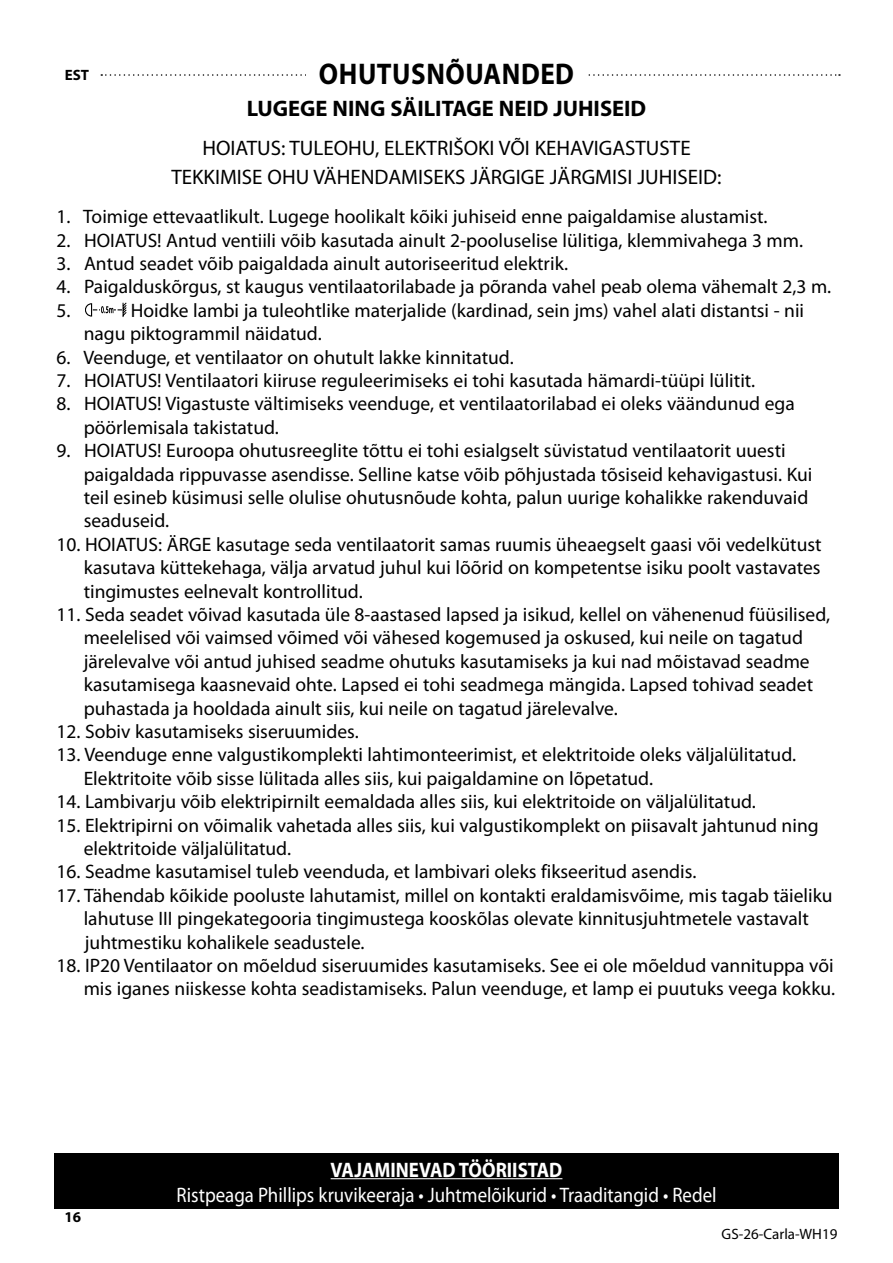
<style>
.page{position:relative;width:893px;height:1263px;background:#fff}
.page>*{position:absolute;margin:0;border:0;box-sizing:border-box;transform-origin:0 0}
.t1{font:700 30px "Myriad Pro";letter-spacing:.02em;color:#000;scale:.9 1}
.t2{font:700 22.5px "Myriad Pro";color:#000}
.t3{font:21px/29px "Myriad Pro";color:#000;text-align:center}
.t4{font:21px "Myriad Pro";color:#fff;scale:.9 1}
.t5{font:700 21px "Myriad Pro";color:#fff;scale:.9 1}
.t6{font:19.5px/23.4px "Myriad Pro";color:#000}
.t7{font:15px "Myriad Pro";color:#000}
.t8{font:700 15px "Myriad Pro";color:#000}
</style>
<div class="page">
<svg style="left:101px;top:74px;width:739px;height:2px"></svg>
<div style="left:306px;top:54px;width:281px;height:38px;background:#fff"></div>
<div style="left:54px;top:1154px;width:785px;height:55px;background:#000"></div>
<hr style="left:331px;top:1178px;width:231px;height:1px;background:#fff">
<svg style="left:85px;top:303px;width:41px;height:14px"></svg>
<p class="t8" style="left:65px;top:65px;width:26px">EST</p>
<h1 class="t1" style="left:319px;top:55px;width:285px">OHUTUSNÕUANDED</h1>
<p class="t2" style="left:247px;top:93px;width:401px">LUGEGE NING SÄILITAGE NEID JUHISEID</p>
<p class="t3" style="left:171px;top:133px;width:551px">HOIATUS: TULEOHU, ELEKTRIŠOKI VÕI KEHAVIGASTUSTE<br>TEKKIMISE OHU VÄHENDAMISEKS JÄRGIGE JÄRGMISI JUHISEID:</p>
<p class="t6" style="left:56px;top:205px;width:713px">1. Toimige ettevaatlikult. Lugege hoolikalt kõiki juhiseid enne paigaldamise alustamist.</p>
<p class="t6" style="left:56px;top:228px;width:748px">2. HOIATUS! Antud ventiili võib kasutada ainult 2-pooluselise lülitiga, klemmivahega 3 mm.</p>
<p class="t6" style="left:56px;top:251px;width:513px">3. Antud seadet võib paigaldada ainult autoriseeritud elektrik.</p>
<p class="t6" style="left:56px;top:275px;width:776px">4. Paigalduskõrgus, st kaugus ventilaatorilabade ja põranda vahel peab olema vähemalt 2,3 m.<br>5.</p>
<p class="t6" style="left:84px;top:298px;width:722px;text-indent:47px">Hoidke lambi ja tuleohtlike materjalide (kardinad, sein jms) vahel alati distantsi - nii nagu piktogrammil näidatud.</p>
<p class="t6" style="left:56px;top:345px;width:459px">6. Veenduge, et ventilaator on ohutult lakke kinnitatud.</p>
<p class="t6" style="left:56px;top:368px;width:700px">7. HOIATUS! Ventilaatori kiiruse reguleerimiseks ei tohi kasutada hämardi-tüüpi lülitit.</p>
<p class="t6" style="left:84px;top:392px;width:713px;text-indent:-27px">8. HOIATUS! Vigastuste vältimiseks veenduge, et ventilaatorilabad ei oleks väändunud ega pöörlemisala takistatud.</p>
<p class="t6" style="left:84px;top:439px;width:730px;text-indent:-27px">9. HOIATUS! Euroopa ohutusreeglite tõttu ei tohi esialgselt süvistatud ventilaatorit uuesti paigaldada rippuvasse asendisse. Selline katse võib põhjustada tõsiseid kehavigastusi. Kui teil esineb küsimusi selle olulise ohutusnõude kohta, palun uurige kohalikke rakenduvaid seaduseid.</p>
<p class="t6" style="left:84px;top:532px;width:739px;text-align:justify;text-indent:-27px">10. HOIATUS: ÄRGE kasutage seda ventilaatorit samas ruumis üheaegselt gaasi või vedelkütust kasutava küttekehaga, välja arvatud juhul kui lõõrid on kompetentse isiku poolt vastavates tingimustes eelnevalt kontrollitud.</p>
<p class="t6" style="left:84px;top:602px;width:748px;text-indent:-27px">11. Seda seadet võivad kasutada üle 8-aastased lapsed ja isikud, kellel on vähenenud füüsilised, meelelised või vaimsed võimed või vähesed kogemused ja oskused, kui neile on tagatud järelevalve või antud juhised seadme ohutuks kasutamiseks ja kui nad mõistavad seadme kasutamisega kaasnevaid ohte. Lapsed ei tohi seadmega mängida. Lapsed tohivad seadet puhastada ja hooldada ainult siis, kui neile on tagatud järelevalve.</p>
<p class="t6" style="left:56px;top:719px;width:304px">12. Sobiv kasutamiseks siseruumides.</p>
<p class="t6" style="left:84px;top:743px;width:714px;text-indent:-27px">13. Veenduge enne valgustikomplekti lahtimonteerimist, et elektritoide oleks väljalülitatud.<br>Elektritoite võib sisse lülitada alles siis, kui paigaldamine on lõpetatud.</p>
<p class="t6" style="left:56px;top:790px;width:701px">14. Lambivarju võib elektripirnilt eemaldada alles siis, kui elektritoide on väljalülitatud.</p>
<p class="t6" style="left:84px;top:813px;width:736px;text-indent:-27px">15. Elektripirni on võimalik vahetada alles siis, kui valgustikomplekt on piisavalt jahtunud ning elektritoide väljalülitatud.</p>
<p class="t6" style="left:56px;top:860px;width:641px">16. Seadme kasutamisel tuleb veenduda, et lambivari oleks fikseeritud asendis.</p>
<p class="t6" style="left:84px;top:883px;width:750px;text-indent:-27px">17. Tähendab kõikide pooluste lahutamist, millel on kontakti eraldamisvõime, mis tagab täieliku lahutuse III pingekategooria tingimustega kooskõlas olevate kinnitusjuhtmetele vastavalt juhtmestiku kohalikele seadustele.</p>
<p class="t6" style="left:56px;top:953px;width:780px;text-align:right">18. IP20 Ventilaator on mõeldud siseruumides kasutamiseks. See ei ole mõeldud vannituppa või mis iganes niiskesse kohta seadistamiseks. Palun veenduge, et lamp ei puutuks veega kokku.</p>
<p class="t8" style="left:65px;top:1207px;width:18px">16</p>
<p class="t5" style="left:331px;top:1156px;width:259px">VAJAMINEVAD TÖÖRIISTAD</p>
<p class="t4" style="left:176px;top:1182px;width:602px">Ristpeaga Phillips kruvikeeraja • Juhtmelõikurid • Traaditangid • Redel</p>
<p class="t7" style="left:722px;top:1224px;width:117px">GS-26-Carla-WH19</p>
</div>
